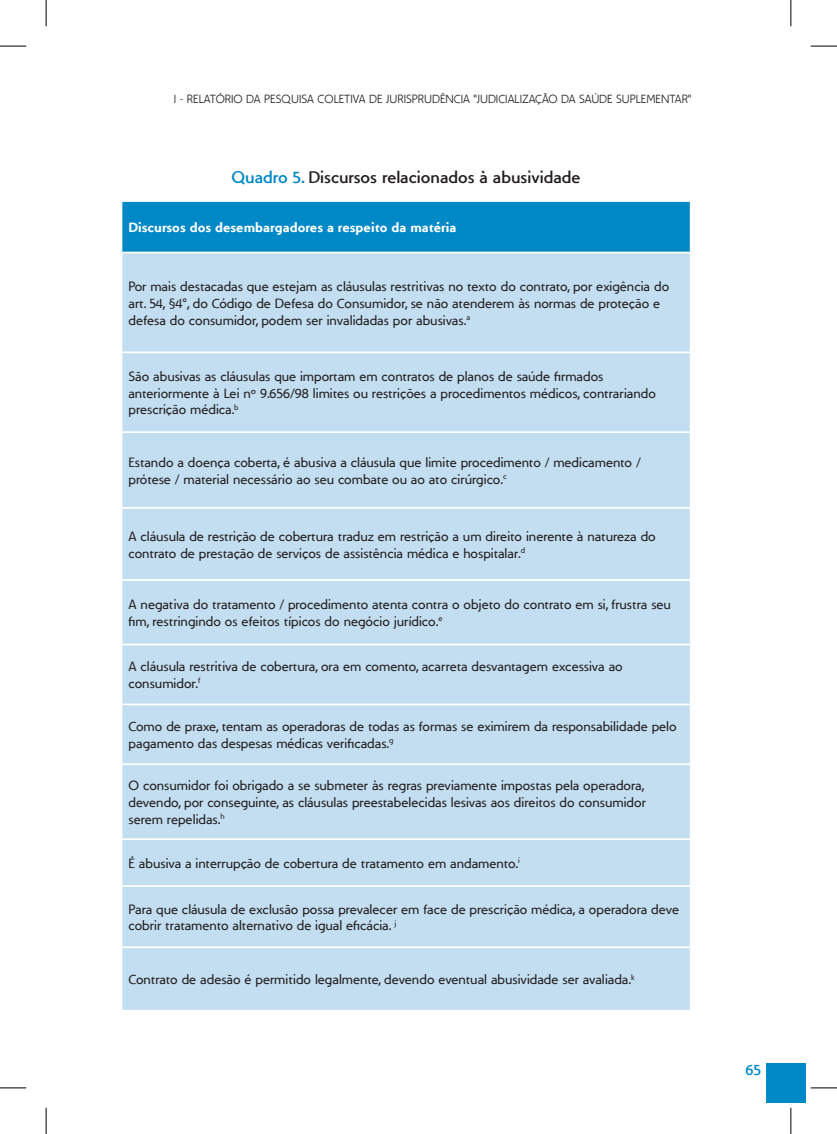
<style>
.page{position:relative;width:837px;height:1134px;background:#fff}
.page>*{position:absolute;margin:0;border:0;box-sizing:border-box;transform-origin:0 0}
.t1{font:600 17.5px "Unimed";color:#231f20}
.t2{font:600 15.75px "Unimed";color:#0088c7}
.t3{font:14px/16.8px "Unimed";color:#231f20}
.t4{font:700 14px "Unimed";color:#fff}
.t5{font:300 12.25px "Unimed";color:#231f20}
.s1{color:#0088c7}
</style>
<div class="page">
<div style="left:765px;top:1063px;width:40px;height:39px;background:#0088c7"></div>
<div style="left:121px;top:201px;width:569px;height:52px;background:#0088c7"></div>
<div style="left:122px;top:253px;width:567px;height:757px;background:#c3def1"></div>
<hr style="left:121px;top:351px;width:570px;height:2px;background:#fff">
<hr style="left:121px;top:431px;width:570px;height:2px;background:#fff">
<hr style="left:121px;top:507px;width:570px;height:2px;background:#fff">
<hr style="left:121px;top:579px;width:570px;height:2px;background:#fff">
<hr style="left:121px;top:644px;width:570px;height:1px;background:#fff">
<hr style="left:121px;top:704px;width:570px;height:1px;background:#fff">
<hr style="left:121px;top:200px;width:570px;height:2px;background:#fff">
<hr style="left:121px;top:202px;width:1px;height:50px;background:#fff">
<hr style="left:689px;top:202px;width:2px;height:50px;background:#fff">
<hr style="left:121px;top:252px;width:570px;height:1px;background:#fff">
<hr style="left:121px;top:763px;width:570px;height:2px;background:#fff">
<hr style="left:121px;top:838px;width:570px;height:2px;background:#fff">
<hr style="left:121px;top:885px;width:570px;height:2px;background:#fff">
<hr style="left:121px;top:946px;width:570px;height:2px;background:#fff">
<svg style="left:0;top:46px;width:26px;height:1px"></svg>
<svg style="left:810px;top:46px;width:26px;height:1px"></svg>
<svg style="left:0;top:1088px;width:26px;height:1px"></svg>
<svg style="left:810px;top:1088px;width:26px;height:1px"></svg>
<svg style="left:46px;top:0;width:1px;height:26px"></svg>
<svg style="left:46px;top:1108px;width:1px;height:26px"></svg>
<svg style="left:790px;top:0;width:1px;height:26px"></svg>
<svg style="left:790px;top:1108px;width:1px;height:26px"></svg>
<p class="t5" style="left:174px;top:93px;width:519px">I - RELATÓRIO DA PESQUISA COLETIVA DE JURISPRUDÊNCIA “JUDICIALIZAÇÃO DA SAÚDE SUPLEMENTAR”</p>
<p class="t1" style="left:231px;top:168px;width:350px"><span class="s1">Quadro 5.</span> Discursos relacionados à abusividade</p>
<p class="t4" style="left:128px;top:219px;width:329px">Discursos dos desembargadores a respeito da matéria</p>
<p class="t3" style="left:128px;top:278px;width:542px">Por mais destacadas que estejam as cláusulas restritivas no texto do contrato, por exigência do art. 54, §4°, do Código de Defesa do Consumidor, se não atenderem às normas de proteção e defesa do consumidor, podem ser invalidadas por abusivas.<sup>a</sup></p>
<p class="t3" style="left:128px;top:368px;width:528px">São abusivas as cláusulas que importam em contratos de planos de saúde firmados anteriormente à Lei nº 9.656/98 limites ou restrições a procedimentos médicos, contrariando prescrição médica.<sup>b</sup></p>
<p class="t3" style="left:128px;top:454px;width:513px">Estando a doença coberta, é abusiva a cláusula que limite procedimento / medicamento / prótese / material necessário ao seu combate ou ao ato cirúrgico.<sup>c</sup></p>
<p class="t3" style="left:128px;top:528px;width:528px">A cláusula de restrição de cobertura traduz em restrição a um direito inerente à natureza do contrato de prestação de serviços de assistência médica e hospitalar.<sup>d</sup></p>
<p class="t3" style="left:128px;top:596px;width:543px">A negativa do tratamento / procedimento atenta contra o objeto do contrato em si, frustra seu fim, restringindo os efeitos típicos do negócio jurídico.<sup>e</sup></p>
<p class="t3" style="left:128px;top:659px;width:495px">A cláusula restritiva de cobertura, ora em comento, acarreta desvantagem excessiva ao consumidor.<sup>f</sup></p>
<p class="t3" style="left:128px;top:718px;width:549px">Como de praxe, tentam as operadoras de todas as formas se eximirem da responsabilidade pelo pagamento das despesas médicas verificadas.<sup>g</sup></p>
<p class="t3" style="left:128px;top:777px;width:519px;text-align:justify">O consumidor foi obrigado a se submeter às regras previamente impostas pela operadora, devendo, por conseguinte, as cláusulas preestabelecidas lesivas aos direitos do consumidor serem repelidas.<sup>h</sup></p>
<p class="t3" style="left:128px;top:855px;width:393px">É abusiva a interrupção de cobertura de tratamento em andamento.<sup>i</sup></p>
<p class="t3" style="left:128px;top:901px;width:552px">Para que cláusula de exclusão possa prevalecer em face de prescrição médica, a operadora deve cobrir tratamento alternativo de igual eficácia. <sup>j</sup></p>
<p class="t3" style="left:128px;top:971px;width:507px">Contrato de adesão é permitido legalmente, devendo eventual abusividade ser avaliada.<sup>k</sup></p>
<p class="t2" style="left:745px;top:1061px;width:17px">65</p>
</div>
